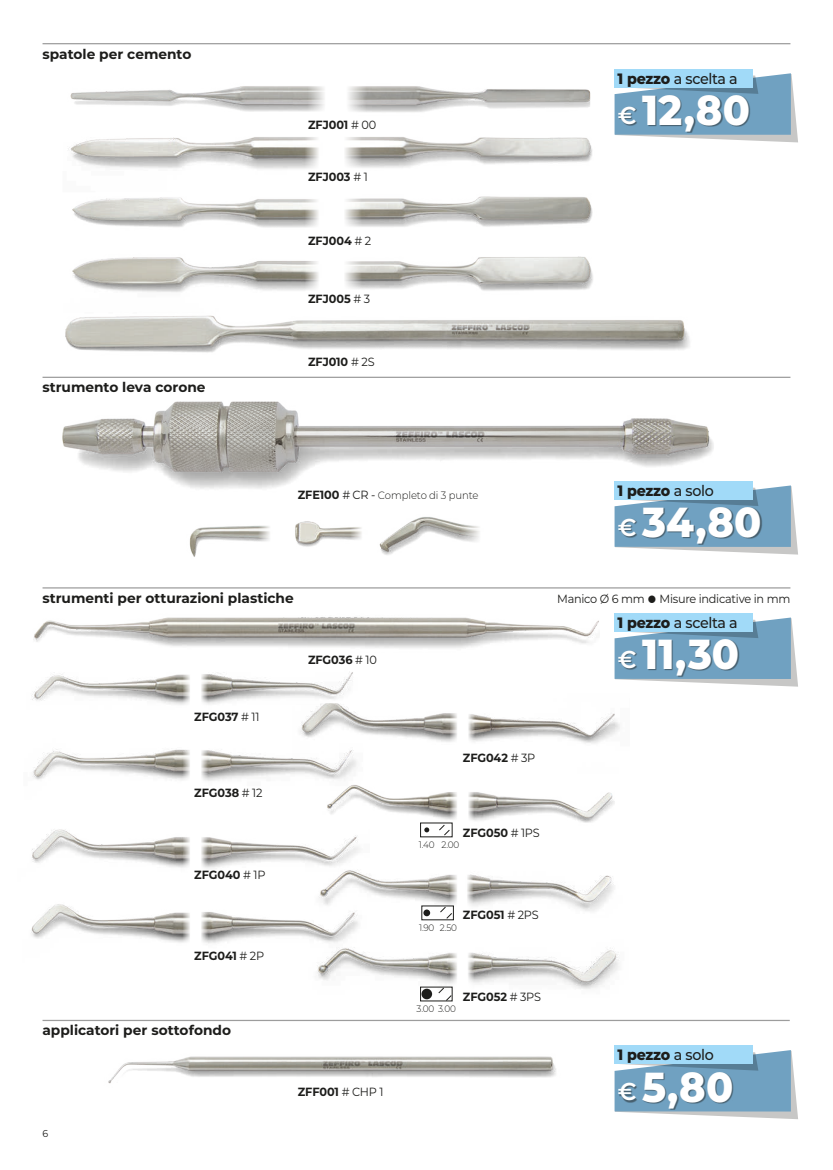
<style>
.page{position:relative;width:833px;height:1170px;background:#fff}
.page>*{position:absolute;margin:0;border:0;box-sizing:border-box;transform-origin:0 0}
.t1{font:800 41.88px "Montserrat";letter-spacing:.005em;color:#fff;scale:.95 1}
.t2{font:500 15px "Montserrat";letter-spacing:-.03em;color:#1d1d1b;scale:.95 1}
.t3{font:800 15px "Montserrat";letter-spacing:-.02em;color:#1d1d1b;scale:.95 1}
.t4{font:700 13.75px "Montserrat";color:#1d1d1b}
.t5{font:700 11.88px "Montserrat";letter-spacing:-.01em;color:#1d1d1b;scale:.95 1}
.t6{font:11.88px "Montserrat";letter-spacing:-.025em;color:#1d1d1b;scale:.95 1}
.t7{font:300 10.62px "Montserrat";letter-spacing:-.015em;color:#1d1d1b;scale:.95 1}
.t8{font:10px "Montserrat";color:#1d1d1b;scale:.95 1}
.t9{font:300 9.38px "Montserrat";letter-spacing:-.015em;color:#1d1d1b;scale:.95 1}
.s1{font-weight:400}
.s2{font-weight:700;font-size:11.88px}
.s3{font-weight:400;font-size:11.88px}
.s4{font-weight:800}
.s5{font-weight:600;font-size:24.38px}
.s6{font-weight:500}
</style>
<div class="page">
<img style="left:62px;top:401px;width:652px;height:88px">
<img style="left:379px;top:517px;width:101px;height:38px">
<img style="left:295px;top:521px;width:67px;height:26px">
<img style="left:189px;top:525px;width:81px;height:32px">
<img style="left:33px;top:617px;width:566px;height:31px">
<img style="left:32px;top:674px;width:158px;height:31px">
<img style="left:32px;top:829px;width:158px;height:39px">
<img style="left:32px;top:749px;width:158px;height:31px">
<img style="left:31px;top:904px;width:159px;height:39px">
<img style="left:201px;top:672px;width:152px;height:32px">
<img style="left:201px;top:837px;width:152px;height:32px">
<img style="left:201px;top:750px;width:116px;height:31px">
<img style="left:201px;top:912px;width:106px;height:32px">
<img style="left:468px;top:713px;width:152px;height:31px">
<img style="left:467px;top:874px;width:147px;height:37px">
<img style="left:468px;top:792px;width:147px;height:31px">
<img style="left:468px;top:949px;width:151px;height:40px">
<img style="left:292px;top:703px;width:165px;height:70px">
<img style="left:304px;top:860px;width:153px;height:74px">
<img style="left:317px;top:772px;width:140px;height:83px">
<img style="left:307px;top:934px;width:150px;height:68px">
<svg style="left:424px;top:827px;width:5px;height:5px"></svg>
<div style="left:423px;top:909px;width:7px;height:7px;background:#1d1d1b;border-radius:50%"></div>
<div style="left:421px;top:988px;width:11px;height:11px;background:#1d1d1b;border-radius:50%"></div>
<svg style="left:439px;top:824px;width:11px;height:11px"></svg>
<svg style="left:438px;top:987px;width:14px;height:13px"></svg>
<svg style="left:440px;top:906px;width:12px;height:12px"></svg>
<img style="left:108px;top:1056px;width:448px;height:28px">
<img style="left:65px;top:315px;width:625px;height:38px">
<img style="left:348px;top:86px;width:242px;height:26px">
<img style="left:70px;top:86px;width:254px;height:26px">
<img style="left:72px;top:257px;width:247px;height:35px">
<img style="left:345px;top:256px;width:248px;height:35px">
<img style="left:68px;top:137px;width:251px;height:32px">
<img style="left:345px;top:137px;width:247px;height:31px">
<img style="left:72px;top:197px;width:247px;height:31px">
<img style="left:345px;top:196px;width:248px;height:31px">
<hr style="left:43px;top:587px;width:747px;height:1px;background:#9d9d9d">
<hr style="left:43px;top:1019px;width:746px;height:1px;background:#9d9d9d">
<hr style="left:43px;top:43px;width:747px;height:1px;background:#9d9d9d">
<hr style="left:43px;top:376px;width:747px;height:2px;background:#9d9d9d">
<svg style="left:614px;top:69px;width:184px;height:73px"></svg>
<div style="left:619px;top:95px;width:131px;height:38px;background:#1d1d1b;opacity:.5"></div>
<div style="left:614px;top:69px;width:138px;height:18px;background:#a1daf8"></div>
<svg style="left:614px;top:613px;width:184px;height:73px"></svg>
<div style="left:619px;top:640px;width:121px;height:37px;background:#1d1d1b;opacity:.5"></div>
<div style="left:614px;top:613px;width:138px;height:18px;background:#a1daf8"></div>
<svg style="left:614px;top:1045px;width:184px;height:74px"></svg>
<div style="left:614px;top:1045px;width:138px;height:18px;background:#a1daf8"></div>
<svg style="left:614px;top:481px;width:184px;height:73px"></svg>
<div style="left:614px;top:481px;width:138px;height:18px;background:#a1daf8"></div>
<p class="t4" style="left:43px;top:44px;width:150px">spatole per cemento</p>
<p class="t4" style="left:43px;top:377px;width:164px">strumento leva corone</p>
<p class="t5" style="left:308px;top:116px;width:73px">ZFJ001 <span class="s1"># 00</span></p>
<p class="t5" style="left:308px;top:168px;width:64px">ZFJ003 <span class="s1"># 1</span></p>
<p class="t5" style="left:308px;top:232px;width:68px">ZFJ004 <span class="s1"># 2</span></p>
<p class="t5" style="left:308px;top:290px;width:67px">ZFJ005 <span class="s1"># 3</span></p>
<p class="t5" style="left:308px;top:353px;width:72px">ZFJ010 <span class="s1"># 2S</span></p>
<p class="t7" style="left:298px;top:487px;width:192px"><span class="s2">ZFE100</span> <span class="s3"># CR -</span> Completo di 3 punte</p>
<p class="t2" style="left:617px;top:68px;width:128px"><span class="s4">1 pezzo</span> a scelta a</p>
<h1 class="t1" style="left:618px;top:79px;width:141px"><span class="s5">€</span> 12,80</h1>
<p class="t3" style="left:617px;top:479px;width:103px">1 pezzo <span class="s6">a solo</span></p>
<h1 class="t1" style="left:618px;top:491px;width:153px"><span class="s5">€</span> 34,80</h1>
<p class="t4" style="left:43px;top:588px;width:253px">strumenti per otturazioni plastiche</p>
<p class="t6" style="left:557px;top:590px;width:247px">Manico Ø 6 mm ● Misure indicative in mm</p>
<p class="t5" style="left:194px;top:708px;width:70px">ZFG037 <span class="s1"># 11</span></p>
<p class="t5" style="left:194px;top:783px;width:73px">ZFG038 <span class="s1"># 12</span></p>
<p class="t5" style="left:194px;top:865px;width:76px">ZFG040 <span class="s1"># 1P</span></p>
<p class="t5" style="left:194px;top:947px;width:75px">ZFG041 <span class="s1"># 2P</span></p>
<p class="t4" style="left:43px;top:1020px;width:190px">applicatori per sottofondo</p>
<p class="t8" style="left:43px;top:1126px;width:8px">6</p>
<p class="t5" style="left:308px;top:651px;width:74px">ZFG036 <span class="s1"># 10</span></p>
<p class="t5" style="left:298px;top:1082px;width:92px">ZFF001 <span class="s1"># CHP 1</span></p>
<p class="t5" style="left:463px;top:748px;width:78px">ZFG042 <span class="s1"># 3P</span></p>
<p class="t5" style="left:463px;top:824px;width:82px">ZFG050 <span class="s1"># 1PS</span></p>
<p class="t9" style="left:419px;top:838px;width:18px">1.40</p>
<p class="t9" style="left:441px;top:838px;width:20px">2.00</p>
<p class="t5" style="left:463px;top:906px;width:81px">ZFG051 <span class="s1"># 2PS</span></p>
<p class="t9" style="left:419px;top:921px;width:18px">1.90</p>
<p class="t9" style="left:440px;top:921px;width:20px">2.50</p>
<p class="t5" style="left:463px;top:987px;width:84px">ZFG052 <span class="s1"># 3PS</span></p>
<p class="t9" style="left:416px;top:1002px;width:43px">3.00 3.00</p>
<p class="t2" style="left:617px;top:612px;width:128px"><span class="s4">1 pezzo</span> a scelta a</p>
<h1 class="t1" style="left:618px;top:623px;width:129px"><span class="s5">€</span> 11,30</h1>
<p class="t3" style="left:617px;top:1043px;width:103px">1 pezzo <span class="s6">a solo</span></p>
<h1 class="t1" style="left:618px;top:1055px;width:123px"><span class="s5">€</span> 5,80</h1>
</div>
